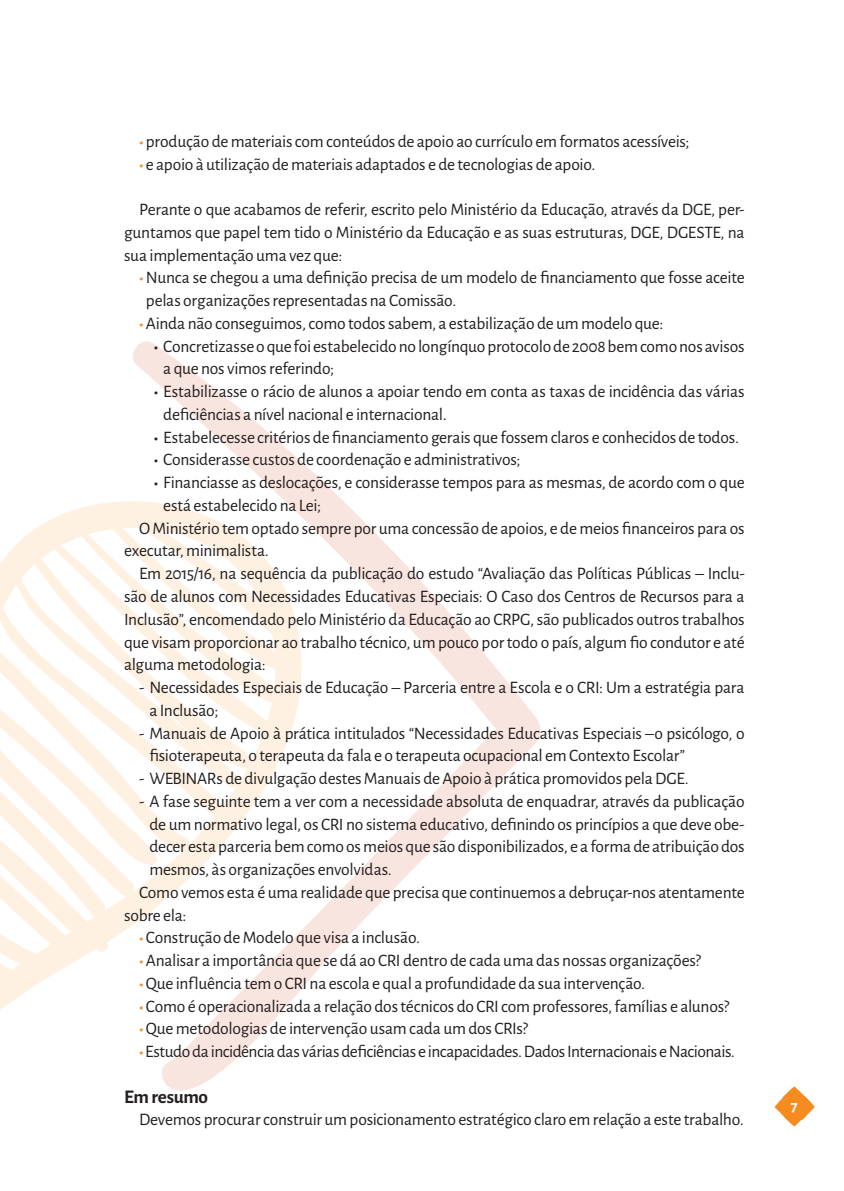
<style>
.page{position:relative;width:844px;height:1191px;background:#fff}
.page>*{position:absolute;margin:0;border:0;box-sizing:border-box;transform-origin:0 0}
.t1{font:700 19.25px "Alegreya Sans";letter-spacing:-.015em;color:#231f20}
.t2{font:17.5px/22.8px "Alegreya Sans";letter-spacing:-.015em;color:#231f20}
.t3{font:700 15.75px "Alegreya Sans";color:#fff}
.s1{font-weight:700;font-size:16.62px;color:#f68b1f}
.s2{font-weight:700;font-size:16.62px}
</style>
<div class="page">
<svg style="left:133px;top:341px;width:408px;height:749px"></svg>
<svg style="left:0;top:501px;width:332px;height:508px"></svg>
<svg style="left:775px;top:1086px;width:39px;height:40px"></svg>
<p class="t2" style="left:139px;top:129px;width:552px"><span class="s1">•</span> produção de materiais com conteúdos de apoio ao currículo em formatos acessíveis;</p>
<p class="t2" style="left:139px;top:152px;width:458px"><span class="s1">•</span> e apoio à utilização de materiais adaptados e de tecnologias de apoio.</p>
<p class="t2" style="left:124px;top:197px;width:622px;text-align:justify;text-indent:15px">Perante o que acabamos de referir, escrito pelo Ministério da Educação, através da DGE, per&shy;guntamos que papel tem tido o Ministério da Educação e as suas estruturas, DGE, DGESTE, na sua implementação uma vez que:</p>
<p class="t2" style="left:146px;top:265px;width:600px;text-indent:-7px"><span class="s1">•</span> Nunca se chegou a uma definição precisa de um modelo de financiamento que fosse aceite pelas organizações representadas na Comissão.</p>
<p class="t2" style="left:139px;top:311px;width:526px"><span class="s1">•</span> Ainda não conseguimos, como todos sabem, a estabilização de um modelo que:</p>
<p class="t2" style="left:163px;top:334px;width:582px;text-indent:-9px"><span class="s2">•</span> Concretizasse o que foi estabelecido no longínquo protocolo de 2008 bem como nos avisos a que nos vimos referindo;</p>
<p class="t2" style="left:163px;top:379px;width:582px;text-indent:-9px"><span class="s2">•</span> Estabilizasse o rácio de alunos a apoiar tendo em conta as taxas de incidência das várias deficiências a nível nacional e internacional.</p>
<p class="t2" style="left:154px;top:425px;width:586px"><span class="s2">•</span> Estabelecesse critérios de financiamento gerais que fossem claros e conhecidos de todos.</p>
<p class="t2" style="left:154px;top:447px;width:368px"><span class="s2">•</span> Considerasse custos de coordenação e administrativos;</p>
<p class="t2" style="left:154px;top:470px;width:592px"><span class="s2">•</span> Financiasse as deslocações, e considerasse tempos para as mesmas, de acordo com o que</p>
<p class="t2" style="left:163px;top:493px;width:159px">está estabelecido na Lei;</p>
<p class="t2" style="left:139px;top:516px;width:607px">O Ministério tem optado sempre por uma concessão de apoios, e de meios financeiros para os</p>
<p class="t2" style="left:124px;top:538px;width:146px">executar, minimalista.</p>
<p class="t2" style="left:139px;top:561px;width:607px">Em 2015/16, na sequência da publicação do estudo “Avaliação das Políticas Públicas – Inclu-</p>
<p class="t2" style="left:124px;top:584px;width:622px">são de alunos com Necessidades Educativas Especiais: O Caso dos Centros de Recursos para a</p>
<p class="t2" style="left:124px;top:607px;width:622px">Inclusão”, encomendado pelo Ministério da Educação ao CRPG, são publicados outros trabalhos</p>
<p class="t2" style="left:124px;top:629px;width:621px">que visam proporcionar ao trabalho técnico, um pouco por todo o país, algum fio condutor e até</p>
<p class="t2" style="left:124px;top:652px;width:143px">alguma metodologia:</p>
<p class="t2" style="left:149px;top:675px;width:596px;text-indent:-10px">- Necessidades Especiais de Educação – Parceria entre a Escola e o CRI: Um a estratégia para a Inclusão;</p>
<p class="t2" style="left:149px;top:720px;width:596px;text-indent:-10px">- Manuais de Apoio à prática intitulados “Necessidades Educativas Especiais –o psicólogo, o fisioterapeuta, o terapeuta da fala e o terapeuta ocupacional em Contexto Escolar”</p>
<p class="t2" style="left:139px;top:766px;width:551px">- WEBINARs de divulgação destes Manuais de Apoio à prática promovidos pela DGE.</p>
<p class="t2" style="left:139px;top:789px;width:607px">- A fase seguinte tem a ver com a necessidade absoluta de enquadrar, através da publicação</p>
<p class="t2" style="left:149px;top:811px;width:596px">de um normativo legal, os CRI no sistema educativo, definindo os princípios a que deve obe-</p>
<p class="t2" style="left:149px;top:834px;width:596px">decer esta parceria bem como os meios que são disponibilizados, e a forma de atribuição dos</p>
<p class="t2" style="left:149px;top:857px;width:244px">mesmos, às organizações envolvidas.</p>
<p class="t2" style="left:139px;top:880px;width:607px">Como vemos esta é uma realidade que precisa que continuemos a debruçar-nos atentamente</p>
<p class="t2" style="left:124px;top:902px;width:64px">sobre ela:</p>
<p class="t2" style="left:139px;top:925px;width:282px"><span class="s1">•</span> Construção de Modelo que visa a inclusão.</p>
<p class="t2" style="left:139px;top:948px;width:563px"><span class="s1">•</span> Analisar a importância que se dá ao CRI dentro de cada uma das nossas organizações?</p>
<p class="t2" style="left:139px;top:971px;width:507px"><span class="s1">•</span> Que influência tem o CRI na escola e qual a profundidade da sua intervenção.</p>
<p class="t2" style="left:139px;top:993px;width:591px"><span class="s1">•</span> Como é operacionalizada a relação dos técnicos do CRI com professores, famílias e alunos?</p>
<p class="t2" style="left:139px;top:1016px;width:390px"><span class="s1">•</span> Que metodologias de intervenção usam cada um dos CRIs?</p>
<p class="t2" style="left:139px;top:1039px;width:597px"><span class="s1">•</span> Estudo da incidência das várias deficiências e incapacidades. Dados Internacionais e Nacionais.</p>
<p class="t1" style="left:124px;top:1082px;width:85px">Em resumo</p>
<p class="t2" style="left:139px;top:1107px;width:606px">Devemos procurar construir um posicionamento estratégico claro em relação a este trabalho.</p>
<p class="t3" style="left:790px;top:1094px;width:8px">7</p>
</div>
